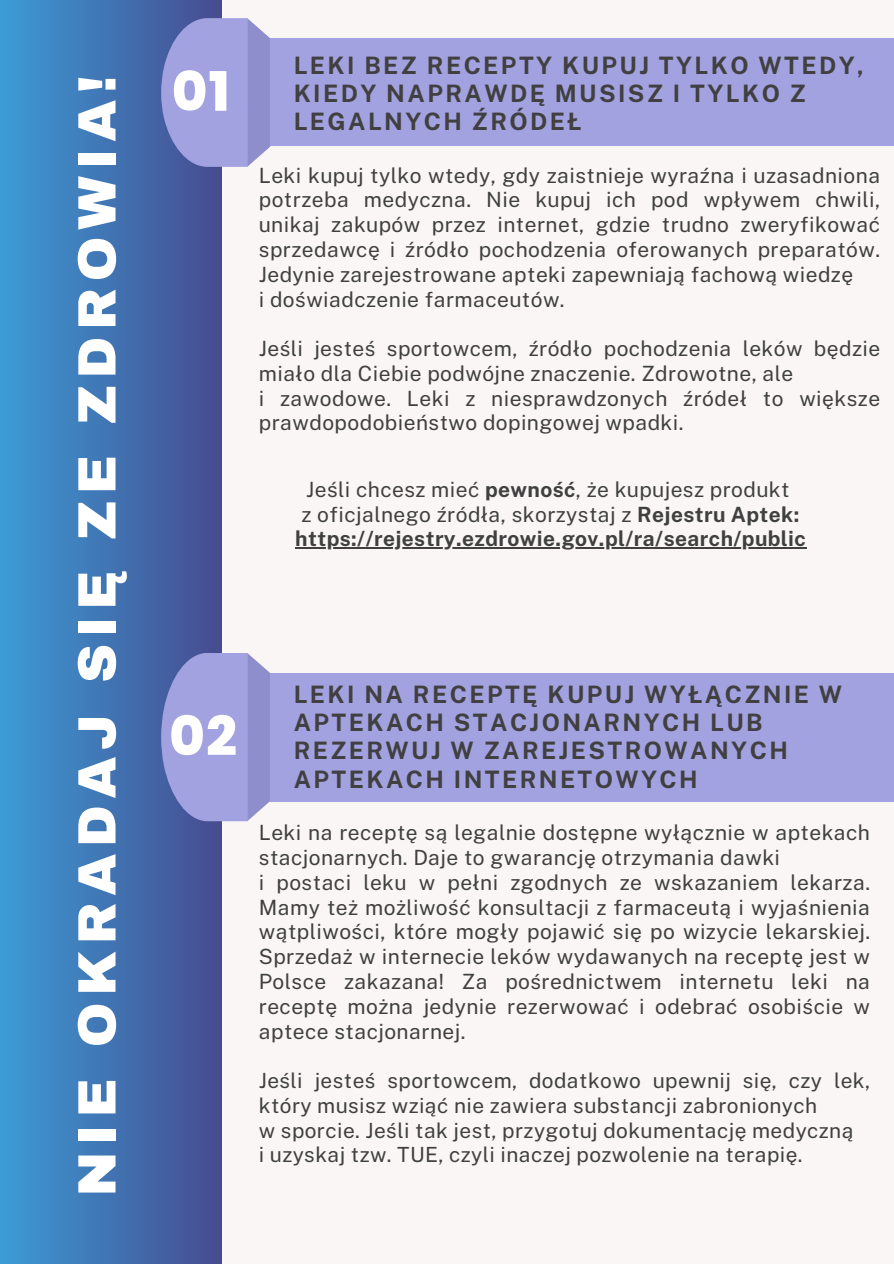
<style>
.page{position:relative;width:894px;height:1264px;background:#fff}
.page>*{position:absolute;margin:0;border:0;box-sizing:border-box;transform-origin:0 0}
.t1{font:800 54.3px "Poppins";color:#fff}
.t2{font:900 54px "Archivo";letter-spacing:.12em;color:#fff}
.t3{font:700 24px/28.2px "Public Sans";letter-spacing:.1em;color:#404040}
.t4{font:21px/24.8px "Public Sans";letter-spacing:.02em;color:#404040}
.t5{font:700 21px "Public Sans";letter-spacing:.02em;color:#404040}
.t6{font:20.85px/24.8px "Public Sans";letter-spacing:.02em;color:#404040}
.s1{font-weight:700}
</style>
<div class="page">
<div style="left:0;top:0;width:893px;height:1263px;background:#faf6f6"></div>
<div style="left:0;top:0;width:221px;height:1263px;background:linear-gradient(to right,#3c9cd6,#474b8f)"></div>
<svg style="left:161px;top:18px;width:109px;height:149px;background:#989ad7"></svg>
<div style="left:270px;top:39px;width:623px;height:107px;background:#a2a2e1"></div>
<svg style="left:161px;top:653px;width:109px;height:168px;background:#979ad7"></svg>
<div style="left:270px;top:673px;width:623px;height:128px;background:#a2a2e1"></div>
<hr style="left:295px;top:547px;width:511px;height:1px;background:#404040">
<h1 class="t2" style="left:68px;top:1196px;width:1122px;rotate:-90deg">NIE OKRADAJ SIĘ ZE ZDROWIA!</h1>
<p class="t1" style="left:172px;top:54px;width:59px">01</p>
<p class="t3" style="left:293px;top:51px;width:571px">LEKI BEZ RECEPTY KUPUJ TYLKO WTEDY,<br>KIEDY NAPRAWDĘ MUSISZ I TYLKO Z<br>LEGALNYCH ŹRÓDEŁ</p>
<h2 class="t4" style="left:259px;top:163px;width:622px;text-align:justify">Leki kupuj tylko wtedy, gdy zaistnieje wyraźna i uzasadniona potrzeba medyczna. Nie kupuj ich pod wpływem chwili, unikaj zakupów przez internet, gdzie trudno zweryfikować sprzedawcę i źródło pochodzenia oferowanych preparatów.<br>Jedynie zarejestrowane apteki zapewniają fachową wiedzę</h2>
<p class="t4" style="left:259px;top:286px;width:307px">i doświadczenie farmaceutów.</p>
<p class="t4" style="left:259px;top:336px;width:622px">Jeśli jesteś sportowcem, źródło pochodzenia leków będzie miało dla Ciebie podwójne znaczenie. Zdrowotne, ale</p>
<p class="t4" style="left:259px;top:385px;width:622px">i zawodowe. Leki z niesprawdzonych źródeł to większe prawdopodobieństwo dopingowej wpadki.</p>
<p class="t4" style="left:306px;top:477px;width:484px">Jeśli chcesz mieć <span class="s1">pewność</span>, że kupujesz produkt</p>
<p class="t4" style="left:301px;top:501px;width:499px">z oficjalnego źródła, skorzystaj z <span class="s1">Rejestru Aptek:</span></p>
<p class="t5" style="left:295px;top:526px;width:512px">https://rejestry.ezdrowie.gov.pl/ra/search/public</p>
<p class="t1" style="left:169px;top:698px;width:69px">02</p>
<p class="t3" style="left:293px;top:680px;width:550px">LEKI NA RECEPTĘ KUPUJ WYŁĄCZNIE W<br>APTEKACH STACJONARNYCH LUB<br>REZERWUJ W ZAREJESTROWANYCH<br>APTEKACH INTERNETOWYCH</p>
<p class="t4" style="left:259px;top:820px;width:612px">Leki na receptę są legalnie dostępne wyłącznie w aptekach stacjonarnych. Daje to gwarancję otrzymania dawki</p>
<p class="t4" style="left:259px;top:870px;width:612px;text-align:justify">i postaci leku w pełni zgodnych ze wskazaniem lekarza.<br>Mamy też możliwość konsultacji z farmaceutą i wyjaśnienia wątpliwości, które mogły pojawić się po wizycie lekarskiej.<br>Sprzedaż w internecie leków wydawanych na receptę jest w Polsce zakazana! Za pośrednictwem internetu leki na receptę można jedynie rezerwować i odebrać osobiście w aptece stacjonarnej.</p>
<p class="t6" style="left:259px;top:1068px;width:612px">Jeśli jesteś sportowcem, dodatkowo upewnij się, czy lek, który musisz wziąć nie zawiera substancji zabronionych</p>
<h2 class="t6" style="left:259px;top:1117px;width:596px">w sporcie. Jeśli tak jest, przygotuj dokumentację medyczną</h2>
<p class="t6" style="left:259px;top:1142px;width:545px">i uzyskaj tzw. TUE, czyli inaczej pozwolenie na terapię.</p>
</div>
